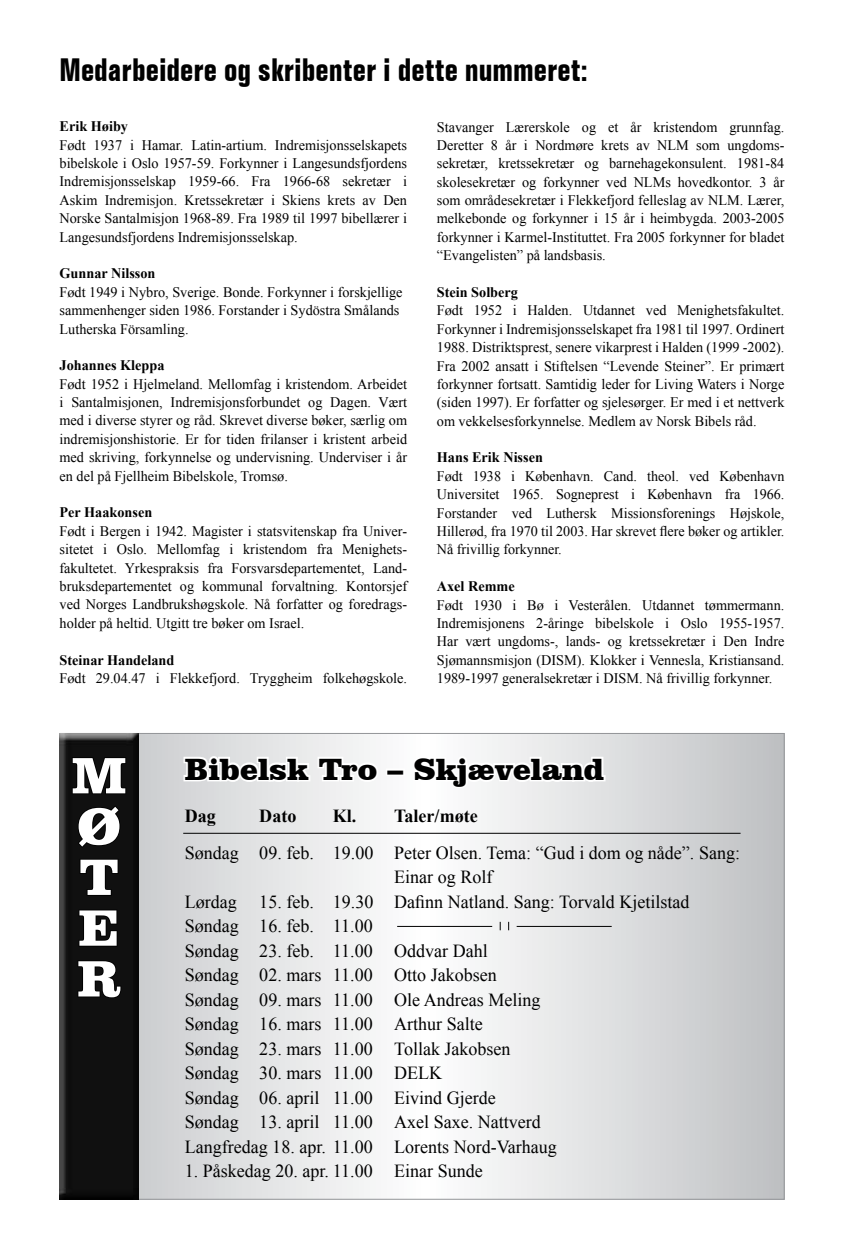
<style>
.page{position:relative;width:844px;height:1236px;background:#fff}
.page>*{position:absolute;margin:0;border:0;box-sizing:border-box;transform-origin:0 0}
.t1{font:900 52.5px/50.8px "Clarendon BT";color:#fff;text-align:justify}
.t2{font:700 condensed 31.5px "Folio BT";color:#000}
.t3{font:900 31.5px "Clarendon BT";color:#000}
.t4{font:18.38px "Times New Roman";color:#000}
.t5{font:700 18.38px "Times New Roman";color:#000}
.t6{font:14.53px/18.4px "Times New Roman";color:#000;text-align:justify}
.t7{font:700 14.53px "Times New Roman";color:#000}
.s1{font-size:52.5px;color:#fff}
</style>
<div class="page">
<svg style="left:139px;top:735px;width:643px;height:462px"></svg>
<svg style="left:182px;top:753px;width:198px;height:31px"></svg>
<svg style="left:410px;top:746px;width:197px;height:44px"></svg>
<img style="left:59px;top:733px;width:80px;height:281px">
<hr style="left:183px;top:832px;width:557px;height:1px;background:#000">
<svg style="left:71px;top:751px;width:56px;height:44px;background:#0b0b0b"></svg>
<svg style="left:76px;top:804px;width:45px;height:45px;background:#0c0c0c"></svg>
<svg style="left:79px;top:857px;width:40px;height:39px;background:#0c0c0c"></svg>
<svg style="left:78px;top:908px;width:40px;height:39px;background:#0b0b0b"></svg>
<svg style="left:77px;top:959px;width:45px;height:40px;background:#0c0c0c"></svg>
<img style="left:59px;top:1014px;width:80px;height:185px">
<hr style="left:397px;top:925px;width:95px;height:1px;background:#000">
<hr style="left:516px;top:925px;width:95px;height:1px;background:#000">
<h2 class="t2" style="left:59px;top:51px;width:529px">Medarbeidere og skribenter i dette nummeret:</h2>
<p class="t7" style="left:60px;top:116px;width:70px">Erik Høiby</p>
<p class="t6" style="left:60px;top:135px;width:349px">Født 1937 i Hamar. Latin-artium. Indremisjonsselskapets bibelskole i Oslo 1957-59. Forkynner i Langesundsfjordens Indremisjonsselskap 1959-66. Fra 1966-68 sekretær i Askim Indremisjon. Kretssekretær i Skiens krets av Den Norske Santalmisjon 1968-89. Fra 1989 til 1997 bibellærer i Langesundsfjordens Indremisjonsselskap.</p>
<p class="t7" style="left:60px;top:263px;width:97px">Gunnar Nilsson</p>
<p class="t6" style="left:60px;top:282px;width:344px;text-align:left">Født 1949 i Nybro, Sverige. Bonde. Forkynner i forskjellige sammenhenger siden 1986. Forstander i Sydöstra Smålands<br>Lutherska Församling.</p>
<p class="t7" style="left:60px;top:355px;width:106px">Johannes Kleppa</p>
<p class="t6" style="left:60px;top:374px;width:349px">Født 1952 i Hjelmeland. Mellomfag i kristendom. Arbeidet i Santalmisjonen, Indremisjonsforbundet og Dagen. Vært med i diverse styrer og råd. Skrevet diverse bøker, særlig om indremisjonshistorie. Er for tiden frilanser i kristent arbeid med skriving, forkynnelse og undervisning. Underviser i år en del på Fjellheim Bibelskole, Tromsø.</p>
<p class="t7" style="left:60px;top:502px;width:94px">Per Haakonsen</p>
<p class="t6" style="left:60px;top:521px;width:349px">Født i Bergen i 1942. Magister i statsvitenskap fra Univer&shy;sitetet i Oslo. Mellomfag i kristendom fra Menighets&shy;fakultetet. Yrkespraksis fra Forsvarsdepartementet, Land&shy;bruksdepartementet og kommunal forvaltning. Kontorsjef ved Norges Landbrukshøgskole. Nå forfatter og foredrags&shy;holder på heltid. Utgitt tre bøker om Israel.</p>
<p class="t7" style="left:60px;top:649px;width:116px">Steinar Handeland</p>
<p class="t6" style="left:60px;top:668px;width:349px">Født 29.04.47 i Flekkefjord. Tryggheim folkehøgskole.</p>
<p class="t6" style="left:437px;top:117px;width:349px">Stavanger Lærerskole og et år kristendom grunnfag.<br>Deretter 8 år i Nordmøre krets av NLM som ungdoms&shy;sekretær, kretssekretær og barnehagekonsulent. 1981-84 skolesekretær og forkynner ved NLMs hovedkontor. 3 år som områdesekretær i Flekkefjord felleslag av NLM. Lærer, melkebonde og forkynner i 15 år i heimbygda. 2003-2005 forkynner i Karmel-Instituttet. Fra 2005 forkynner for bladet “Evangelisten” på landsbasis.</p>
<p class="t7" style="left:437px;top:281px;width:83px">Stein Solberg</p>
<p class="t6" style="left:437px;top:301px;width:349px">Født 1952 i Halden. Utdannet ved Menighetsfakultet.<br>Forkynner i Indremisjonsselskapet fra 1981 til 1997. Ordinert 1988. Distriktsprest, senere vikarprest i Halden (1999 -2002).<br>Fra 2002 ansatt i Stiftelsen “Levende Steiner”. Er primært forkynner fortsatt. Samtidig leder for Living Waters i Norge (siden 1997). Er forfatter og sjelesørger. Er med i et nettverk om vekkelsesforkynnelse. Medlem av Norsk Bibels råd.</p>
<p class="t7" style="left:437px;top:447px;width:107px">Hans Erik Nissen</p>
<p class="t6" style="left:437px;top:466px;width:349px">Født 1938 i København. Cand. theol. ved København Universitet 1965. Sogneprest i København fra 1966.<br>Forstander ved Luthersk Missionsforenings Højskole, Hillerød, fra 1970 til 2003. Har skrevet flere bøker og artikler.<br>Nå frivillig forkynner.</p>
<p class="t7" style="left:437px;top:576px;width:79px">Axel Remme</p>
<p class="t6" style="left:437px;top:595px;width:349px">Født 1930 i Bø i Vesterålen. Utdannet tømmermann.<br>Indremisjonens 2-åringe bibelskole i Oslo 1955-1957.<br>Har vært ungdoms-, lands- og kretssekretær i Den Indre Sjømannsmisjon (DISM). Klokker i Vennesla, Kristiansand.<br>1989-1997 generalsekretær i DISM. Nå frivillig forkynner.</p>
<h2 class="t3" style="left:72px;top:749px;width:533px"><span class="s1">M</span> Bibelsk Tro – Skjæveland</h2>
<h1 class="t1" style="left:77px;top:799px;width:46px">Ø T E R</h1>
<p class="t5" style="left:185px;top:802px;width:33px">Dag</p>
<p class="t5" style="left:259px;top:802px;width:39px">Dato</p>
<p class="t5" style="left:333px;top:802px;width:146px">Kl. Taler/møte</p>
<p class="t4" style="left:185px;top:839px;width:556px">Søndag 09. feb. 19.00 Peter Olsen. Tema: “Gud i dom og nåde”. Sang:</p>
<p class="t4" style="left:394px;top:863px;width:100px">Einar og Rolf</p>
<p class="t4" style="left:185px;top:888px;width:506px">Lørdag 15. feb. 19.30 Dafinn Natland. Sang: Torvald Kjetilstad</p>
<p class="t4" style="left:185px;top:912px;width:189px">Søndag 16. feb. 11.00</p>
<p class="t4" style="left:185px;top:937px;width:304px">Søndag 23. feb. 11.00 Oddvar Dahl</p>
<p class="t4" style="left:185px;top:961px;width:313px">Søndag 02. mars 11.00 Otto Jakobsen</p>
<p class="t4" style="left:185px;top:986px;width:357px">Søndag 09. mars 11.00 Ole Andreas Meling</p>
<p class="t4" style="left:185px;top:1010px;width:299px">Søndag 16. mars 11.00 Arthur Salte</p>
<p class="t4" style="left:185px;top:1035px;width:327px">Søndag 23. mars 11.00 Tollak Jakobsen</p>
<p class="t4" style="left:185px;top:1059px;width:259px">Søndag 30. mars 11.00 DELK</p>
<p class="t4" style="left:185px;top:1084px;width:312px">Søndag 06. april 11.00 Eivind Gjerde</p>
<p class="t4" style="left:185px;top:1108px;width:357px">Søndag 13. april 11.00 Axel Saxe. Nattverd</p>
<p class="t4" style="left:185px;top:1133px;width:373px">Langfredag 18. apr. 11.00 Lorents Nord-Varhaug</p>
<p class="t4" style="left:185px;top:1157px;width:299px">1. Påskedag 20. apr. 11.00 Einar Sunde</p>
</div>
